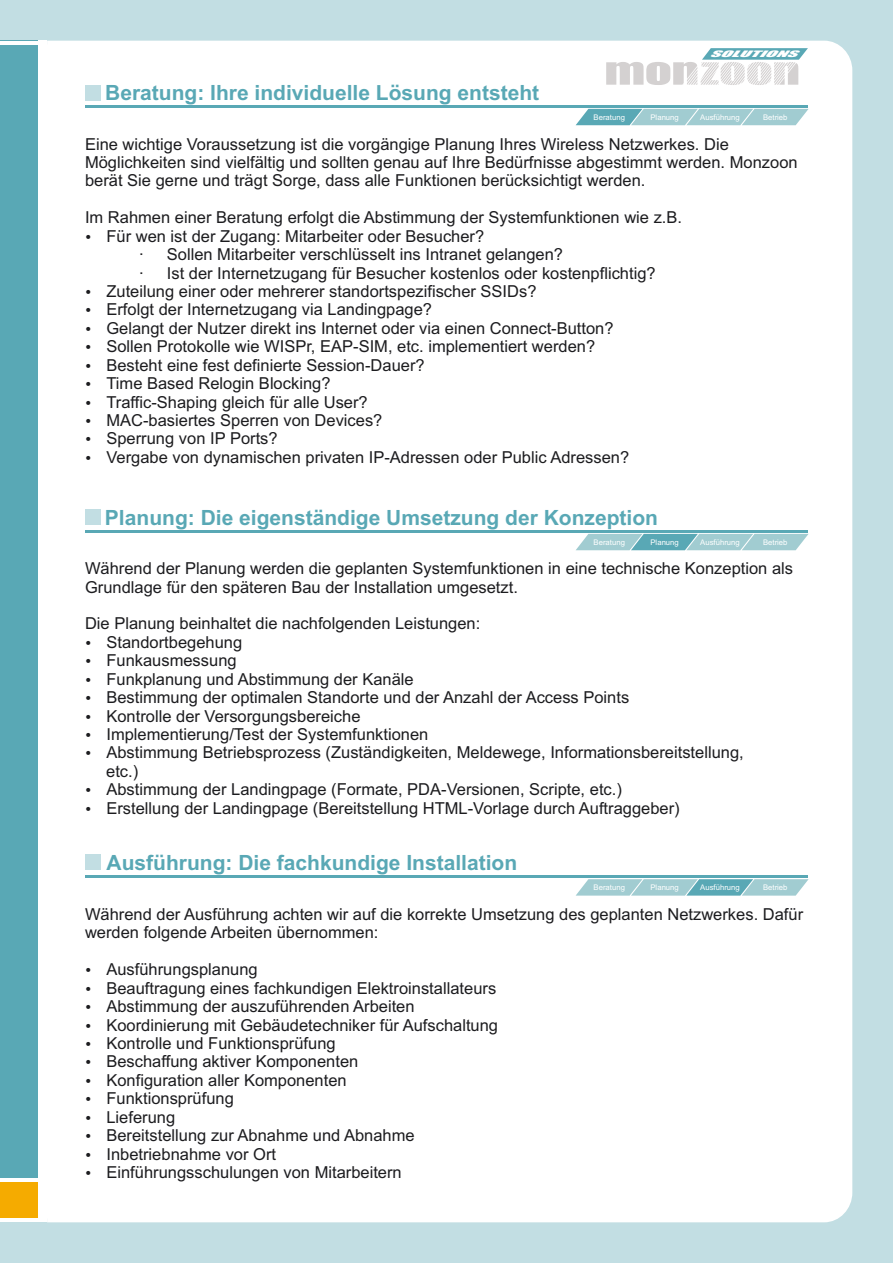
<style>
.page{position:relative;width:893px;height:1263px;background:#c2dee3}
.page>*{position:absolute;margin:0;border:0;box-sizing:border-box;transform-origin:0 0}
.t1{font:700 21px "Arial";color:#59a8b5}
.t2{font:16.5px/18.5px "Arial";color:#1c1c1f}
.t3{font:italic 8.25px "Impact";color:#fff;scale:2.45 1}
.t4{font:7.8px "Arial";color:#fff}
</style>
<div class="page">
<div style="left:38px;top:44px;width:811px;height:1174px;background:#fff"></div>
<hr style="left:43px;top:41px;width:4px;height:1181px;background:#fff">
<div style="left:0;top:41px;width:38px;height:1141px;background:#59a8b5"></div>
<div style="left:0;top:1182px;width:38px;height:38px;background:#f5ab00"></div>
<hr style="left:0;top:41px;width:38px;height:3px;background:#fff">
<hr style="left:0;top:1218px;width:38px;height:4px;background:#fff">
<hr style="left:0;top:1178px;width:38px;height:4px;background:#fff">
<svg style="left:606px;top:48px;width:202px;height:37px;background:#d6e1e3"></svg>
<hr style="left:85px;top:106px;width:723px;height:2px;background:#59a8b5">
<svg style="left:576px;top:109px;width:233px;height:16px;background:#97c7cd"></svg>
<hr style="left:85px;top:530px;width:723px;height:3px;background:#59a8b5">
<svg style="left:576px;top:534px;width:233px;height:16px;background:#97c7cd"></svg>
<hr style="left:85px;top:876px;width:723px;height:2px;background:#59a8b5">
<svg style="left:576px;top:879px;width:233px;height:17px;background:#9ac9cf"></svg>
<div style="left:85px;top:85px;width:15px;height:16px;background:#c2dee3"></div>
<div style="left:85px;top:509px;width:15px;height:15px;background:#c2dee3"></div>
<div style="left:85px;top:855px;width:15px;height:15px;background:#c2dee3"></div>
<svg style="left:86px;top:235px;width:4px;height:4px"></svg>
<svg style="left:86px;top:290px;width:4px;height:4px"></svg>
<svg style="left:86px;top:308px;width:4px;height:4px"></svg>
<svg style="left:86px;top:327px;width:4px;height:4px"></svg>
<svg style="left:86px;top:345px;width:4px;height:4px"></svg>
<svg style="left:86px;top:364px;width:4px;height:4px"></svg>
<svg style="left:86px;top:382px;width:4px;height:4px"></svg>
<svg style="left:86px;top:400px;width:4px;height:5px"></svg>
<svg style="left:86px;top:419px;width:4px;height:4px"></svg>
<svg style="left:86px;top:437px;width:4px;height:4px"></svg>
<svg style="left:86px;top:456px;width:4px;height:4px"></svg>
<svg style="left:86px;top:641px;width:4px;height:4px"></svg>
<svg style="left:86px;top:659px;width:4px;height:4px"></svg>
<svg style="left:86px;top:678px;width:4px;height:4px"></svg>
<svg style="left:86px;top:696px;width:4px;height:4px"></svg>
<svg style="left:86px;top:714px;width:4px;height:4px"></svg>
<svg style="left:86px;top:733px;width:4px;height:4px"></svg>
<svg style="left:86px;top:751px;width:4px;height:4px"></svg>
<svg style="left:86px;top:788px;width:4px;height:4px"></svg>
<svg style="left:86px;top:807px;width:4px;height:4px"></svg>
<svg style="left:86px;top:968px;width:4px;height:4px"></svg>
<svg style="left:86px;top:986px;width:4px;height:4px"></svg>
<svg style="left:86px;top:1005px;width:4px;height:4px"></svg>
<svg style="left:86px;top:1023px;width:4px;height:4px"></svg>
<svg style="left:86px;top:1042px;width:4px;height:4px"></svg>
<svg style="left:86px;top:1060px;width:4px;height:4px"></svg>
<svg style="left:86px;top:1079px;width:4px;height:4px"></svg>
<svg style="left:86px;top:1097px;width:4px;height:4px"></svg>
<svg style="left:86px;top:1115px;width:4px;height:5px"></svg>
<svg style="left:86px;top:1134px;width:4px;height:4px"></svg>
<svg style="left:86px;top:1152px;width:4px;height:4px"></svg>
<svg style="left:86px;top:1171px;width:4px;height:4px"></svg>
<p class="t3" style="left:709px;top:51px;width:39px">SOLUTIONS</p>
<p class="t1" style="left:105px;top:85px;width:436px">Beratung: Ihre individuelle Lösung entsteht</p>
<p class="t2" style="left:85px;top:136px;width:714px">Eine wichtige Voraussetzung ist die vorgängige Planung Ihres Wireless Netzwerkes. Die<br>Möglichkeiten sind vielfältig und sollten genau auf Ihre Bedürfnisse abgestimmt werden. Monzoon berät Sie gerne und trägt Sorge, dass alle Funktionen berücksichtigt werden.</p>
<p class="t2" style="left:85px;top:210px;width:599px">Im Rahmen einer Beratung erfolgt die Abstimmung der Systemfunktionen wie z.B.</p>
<p class="t2" style="left:106px;top:228px;width:379px">Für wen ist der Zugang: Mitarbeiter oder Besucher?</p>
<p class="t2" style="left:139px;top:247px;width:425px">· Sollen Mitarbeiter verschlüsselt ins Intranet gelangen?</p>
<p class="t2" style="left:139px;top:265px;width:518px">· Ist der Internetzugang für Besucher kostenlos oder kostenpflichtig?</p>
<p class="t2" style="left:106px;top:283px;width:432px">Zuteilung einer oder mehrerer standortspezifischer SSIDs?</p>
<p class="t2" style="left:106px;top:302px;width:327px">Erfolgt der Internetzugang via Landingpage?</p>
<p class="t2" style="left:106px;top:320px;width:509px">Gelangt der Nutzer direkt ins Internet oder via einen Connect-Button?</p>
<p class="t2" style="left:106px;top:339px;width:490px">Sollen Protokolle wie WISPr, EAP-SIM, etc. implementiert werden?</p>
<p class="t2" style="left:106px;top:357px;width:320px">Besteht eine fest definierte Session-Dauer?</p>
<p class="t2" style="left:106px;top:376px;width:226px">Time Based Relogin Blocking?</p>
<p class="t2" style="left:106px;top:394px;width:263px">Traffic-Shaping gleich für alle User?</p>
<p class="t2" style="left:106px;top:413px;width:277px">MAC-basiertes Sperren von Devices?</p>
<p class="t2" style="left:106px;top:431px;width:173px">Sperrung von IP Ports?</p>
<p class="t2" style="left:106px;top:449px;width:524px">Vergabe von dynamischen privaten IP-Adressen oder Public Adressen?</p>
<p class="t4" style="left:594px;top:114px;width:33px">Beratung</p>
<p class="t4" style="left:650px;top:114px;width:30px">Planung</p>
<p class="t4" style="left:700px;top:114px;width:41px">Ausführung</p>
<p class="t4" style="left:763px;top:114px;width:26px">Betrieb</p>
<p class="t1" style="left:105px;top:509px;width:555px">Planung: Die eigenständige Umsetzung der Konzeption</p>
<p class="t2" style="left:85px;top:561px;width:710px">Während der Planung werden die geplanten Systemfunktionen in eine technische Konzeption als<br>Grundlage für den späteren Bau der Installation umgesetzt.</p>
<p class="t2" style="left:106px;top:616px;width:639px;text-indent:-21px">Die Planung beinhaltet die nachfolgenden Leistungen:<br>Standortbegehung<br>Funkausmessung<br>Funkplanung und Abstimmung der Kanäle<br>Bestimmung der optimalen Standorte und der Anzahl der Access Points<br>Kontrolle der Versorgungsbereiche<br>Implementierung/Test der Systemfunktionen<br>Abstimmung Betriebsprozess (Zuständigkeiten, Meldewege, Informationsbereitstellung, etc.)<br>Abstimmung der Landingpage (Formate, PDA-Versionen, Scripte, etc.)<br>Erstellung der Landingpage (Bereitstellung HTML-Vorlage durch Auftraggeber)</p>
<p class="t1" style="left:107px;top:854px;width:412px">Ausführung: Die fachkundige Installation</p>
<p class="t2" style="left:85px;top:906px;width:720px">Während der Ausführung achten wir auf die korrekte Umsetzung des geplanten Netzwerkes. Dafür werden folgende Arbeiten übernommen:</p>
<p class="t2" style="left:106px;top:962px;width:393px">Ausführungsplanung<br>Beauftragung eines fachkundigen Elektroinstallateurs Abstimmung der auszuführenden Arbeiten Koordinierung mit Gebäudetechniker für Aufschaltung Kontrolle und Funktionsprüfung<br>Beschaffung aktiver Komponenten<br>Konfiguration aller Komponenten<br>Funktionsprüfung<br>Lieferung<br>Bereitstellung zur Abnahme und Abnahme Inbetriebnahme vor Ort<br>Einführungsschulungen von Mitarbeitern</p>
<p class="t4" style="left:594px;top:539px;width:33px">Beratung</p>
<p class="t4" style="left:650px;top:539px;width:30px">Planung</p>
<p class="t4" style="left:700px;top:539px;width:41px">Ausführung</p>
<p class="t4" style="left:763px;top:539px;width:26px">Betrieb</p>
<p class="t4" style="left:594px;top:884px;width:33px">Beratung</p>
<p class="t4" style="left:650px;top:884px;width:30px">Planung</p>
<p class="t4" style="left:700px;top:884px;width:41px">Ausführung</p>
<p class="t4" style="left:763px;top:884px;width:26px">Betrieb</p>
</div>
